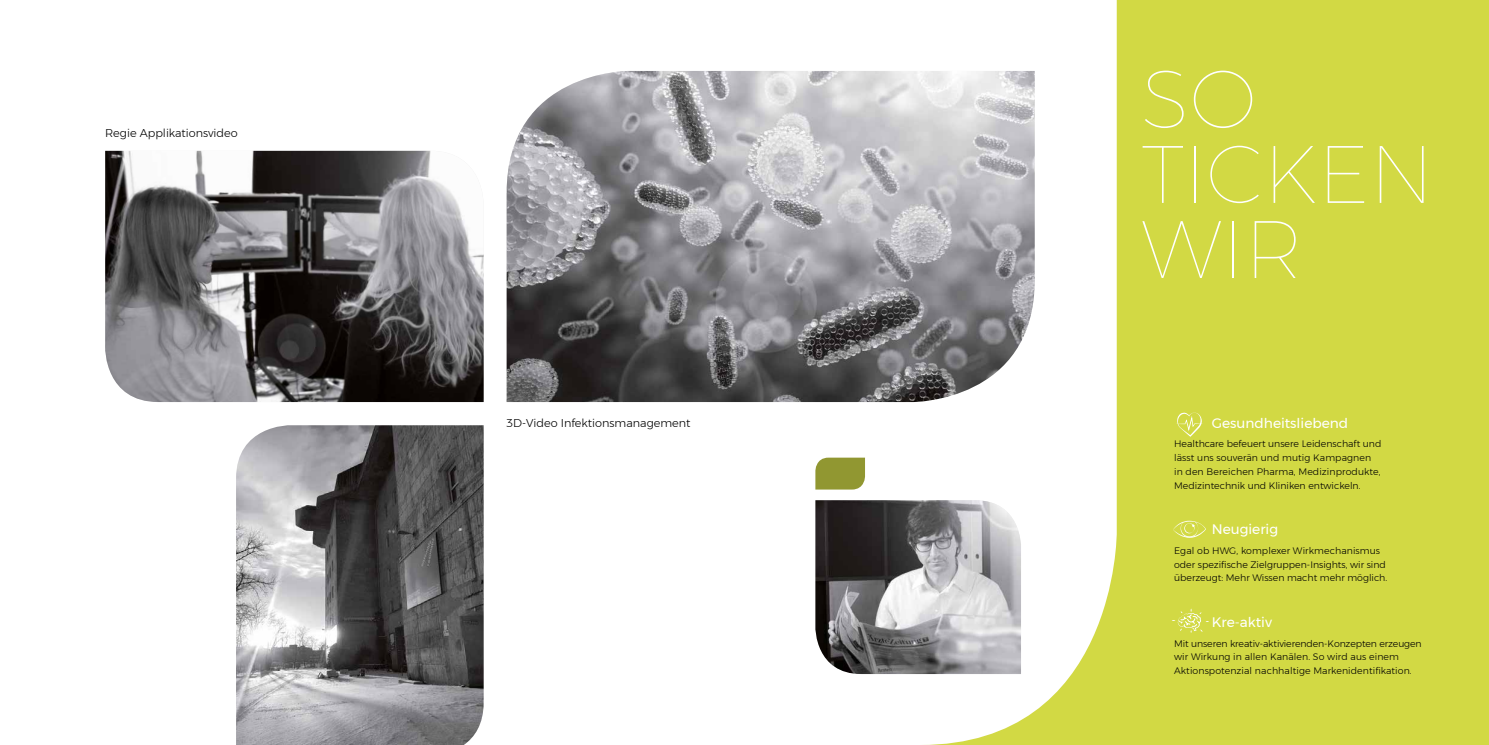
<style>
.page{position:relative;width:1489px;height:745px;background:#fff}
.page>*{position:absolute;margin:0;border:0;box-sizing:border-box;transform-origin:0 0}
.t1{font:100 81.25px/75px "Montserrat";color:#fff}
.t2{font:13.75px "Montserrat";color:#fff}
.t3{font:300 11.25px "Montserrat";color:#000}
.t4{font:300 9.38px/13.8px "Montserrat";color:#000}
</style>
<div class="page">
<svg style="left:804px;top:0;width:684px;height:744px;fill:#d2d944"></svg>
<svg style="left:815px;top:457px;width:50px;height:32px;background:#989e3f"></svg>
<img style="left:815px;top:500px;width:205px;height:173px">
<img style="left:236px;top:425px;width:247px;height:319px">
<img style="left:506px;top:71px;width:528px;height:331px">
<img style="left:105px;top:151px;width:378px;height:251px">
<svg style="left:1171px;top:608px;width:37px;height:24px"></svg>
<svg style="left:1175px;top:412px;width:28px;height:24px"></svg>
<svg style="left:1172px;top:520px;width:33px;height:17px"></svg>
<p class="t3" style="left:105px;top:124px;width:134px">Regie Applikationsvideo</p>
<p class="t3" style="left:506px;top:414px;width:185px">3D-Video Infektionsmanagement</p>
<h1 class="t1" style="left:1141px;top:59px;width:294px">SO<br>TICKEN<br>WIR</h1>
<h2 class="t2" style="left:1211px;top:412px;width:138px">Gesundheitsliebend</h2>
<p class="t4" style="left:1173px;top:436px;width:209px">Healthcare befeuert unsere Leidenschaft und lässt uns souverän und mutig Kampagnen in den Bereichen Pharma, Medizinprodukte, Medizintechnik und Kliniken entwickeln.</p>
<h2 class="t2" style="left:1211px;top:518px;width:68px">Neugierig</h2>
<p class="t4" style="left:1173px;top:543px;width:215px">Egal ob HWG, komplexer Wirkmechanismus oder spezifische Zielgruppen-Insights, wir sind überzeugt: Mehr Wissen macht mehr möglich.</p>
<h2 class="t2" style="left:1211px;top:611px;width:62px">Kre-aktiv</h2>
<p class="t4" style="left:1173px;top:635px;width:249px">Mit unseren kreativ-aktivierenden-Konzepten erzeugen wir Wirkung in allen Kanälen. So wird aus einem<br>Aktionspotenzial nachhaltige Markenidentifikation.</p>
</div>
